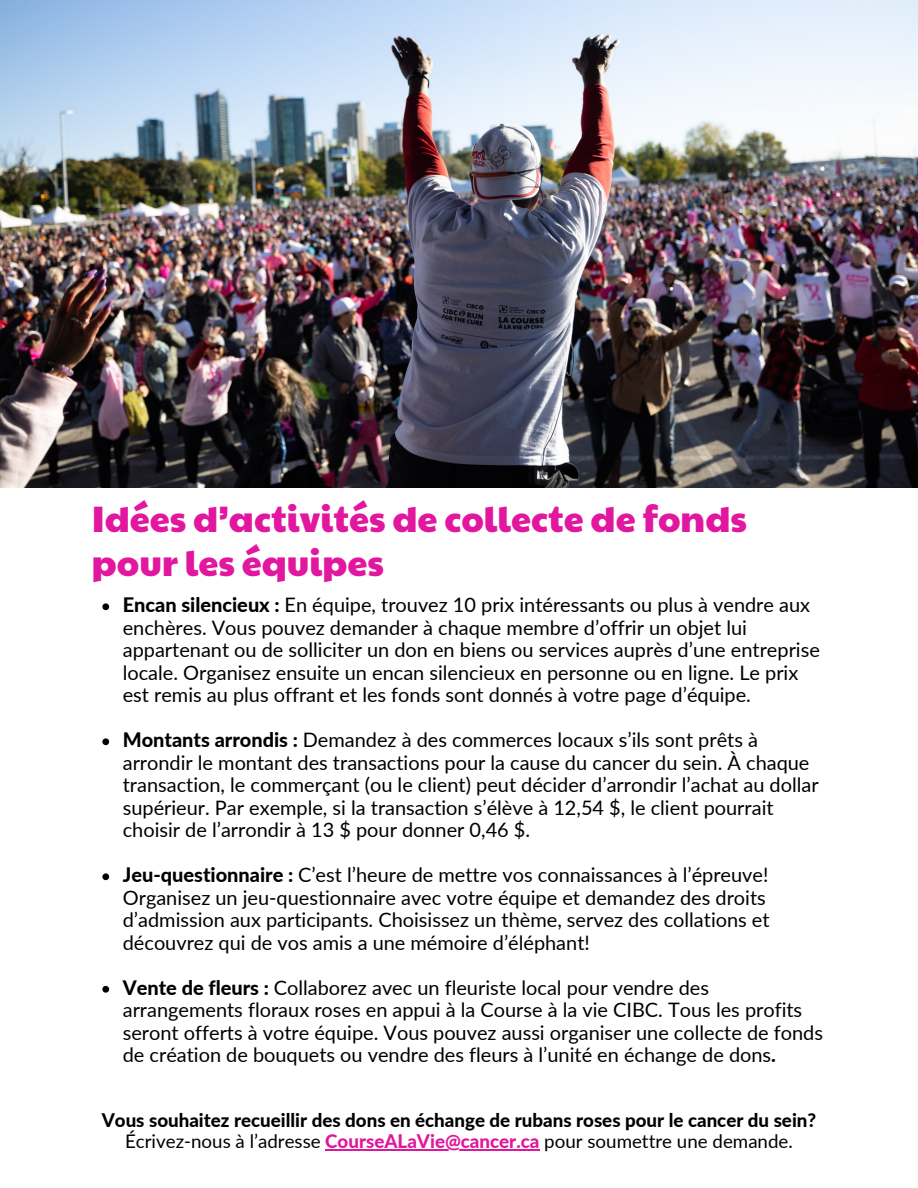
<style>
.page{position:relative;width:918px;height:1188px;background:#fff}
.page>*{position:absolute;margin:0;border:0;box-sizing:border-box;transform-origin:0 0}
.t1{font:36px/43.8px "Paytone One";color:#e2179f}
.t2{font:19.95px/22.5px "Lato";color:#000}
.t3{font:800 18.75px/21.3px "Lato";color:#000;text-align:center}
.s1{font-weight:800}
.s2{font-weight:400}
.s3{color:#e0179d}
</style>
<div class="page">
<img style="left:0;top:0;width:918px;height:487px">
<svg style="left:102px;top:603px;width:7px;height:7px"></svg>
<svg style="left:102px;top:738px;width:7px;height:7px"></svg>
<svg style="left:102px;top:873px;width:7px;height:7px"></svg>
<svg style="left:102px;top:986px;width:7px;height:7px"></svg>
<svg style="left:325px;top:1150px;width:13px;height:1px"></svg>
<hr style="left:338px;top:1150px;width:46px;height:1px;background:#e0179d">
<svg style="left:384px;top:1150px;width:46px;height:1px"></svg>
<hr style="left:430px;top:1150px;width:79px;height:1px;background:#e0179d">
<hr style="left:509px;top:1150px;width:31px;height:1px;background:#e0179d">
<h1 class="t1" style="left:92px;top:496px;width:657px">Idées d’activités de collecte de fonds pour les équipes</h1>
<p class="t2" style="left:123px;top:593px;width:699px"><span class="s1">Encan silencieux :</span> En équipe, trouvez 10 prix intéressants ou plus à vendre aux enchères. Vous pouvez demander à chaque membre d’offrir un objet lui appartenant ou de solliciter un don en biens ou services auprès d’une entreprise locale. Organisez ensuite un encan silencieux en personne ou en ligne. Le prix est remis au plus offrant et les fonds sont donnés à votre page d’équipe.</p>
<p class="t2" style="left:123px;top:728px;width:697px"><span class="s1">Montants arrondis :</span> Demandez à des commerces locaux s’ils sont prêts à arrondir le montant des transactions pour la cause du cancer du sein. À chaque transaction, le commerçant (ou le client) peut décider d’arrondir l’achat au dollar supérieur. Par exemple, si la transaction s’élève à 12,54 $, le client pourrait choisir de l’arrondir à 13 $ pour donner 0,46 $.</p>
<p class="t2" style="left:123px;top:863px;width:648px"><span class="s1">Jeu-questionnaire :</span> C’est l’heure de mettre vos connaissances à l’épreuve!<br>Organisez un jeu-questionnaire avec votre équipe et demandez des droits d’admission aux participants. Choisissez un thème, servez des collations et découvrez qui de vos amis a une mémoire d’éléphant!</p>
<p class="t2" style="left:123px;top:976px;width:702px"><span class="s1">Vente de fleurs :</span> Collaborez avec un fleuriste local pour vendre des arrangements floraux roses en appui à la Course à la vie CIBC. Tous les profits seront offerts à votre équipe. Vous pouvez aussi organiser une collecte de fonds de création de bouquets ou vendre des fleurs à l’unité en échange de dons<span class="s1">.</span></p>
<p class="t3" style="left:102px;top:1109px;width:716px">Vous souhaitez recueillir des dons en échange de rubans roses pour le cancer du sein?<br><span class="s2">Écrivez-nous à l’adresse</span> <span class="s3">CourseALaVie@cancer.ca</span> <span class="s2">pour soumettre une demande.</span></p>
</div>
